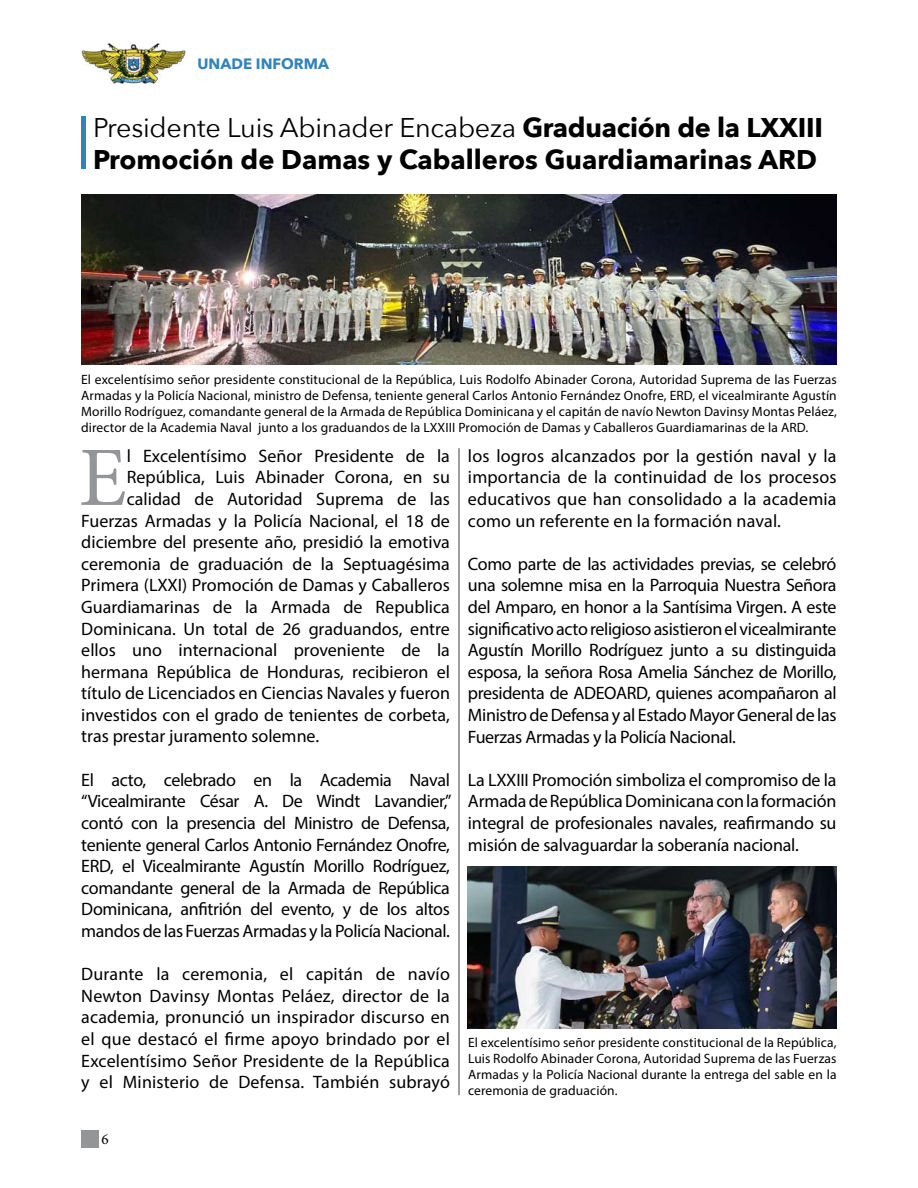
<style>
.page{position:relative;width:918px;height:1188px;background:#fff}
.page>*{position:absolute;margin:0;border:0;box-sizing:border-box;transform-origin:0 0}
.t1{font:84.45px "Minion Pro";color:#949598}
.t2{font:700 27px/32.4px "Avenir Next";color:#000}
.t3{font:18px/21.6px "Myriad Pro";color:#000;text-align:justify}
.t4{font:700 15px "Avenir Next";color:#3284b8}
.t5{font:15px "Minion Pro";color:#000}
.t6{font:13.5px/16.2px "Myriad Pro";letter-spacing:.01em;color:#000;text-align:justify}
.s1{font-weight:400}
</style>
<div class="page">
<img style="left:81px;top:43px;width:104px;height:40px">
<div style="left:82px;top:1130px;width:17px;height:18px;background:#939597"></div>
<hr style="left:459px;top:448px;width:1px;height:647px;background:#3f3f3f">
<hr style="left:82px;top:116px;width:4px;height:53px;background:#3284b8">
<img style="left:468px;top:867px;width:369px;height:162px">
<img style="left:82px;top:194px;width:755px;height:170px">
<p class="t4" style="left:198px;top:51px;width:133px">UNADE INFORMA</p>
<h2 class="t2" style="left:93px;top:111px;width:731px"><span class="s1">Presidente Luis Abinader Encabeza</span> Graduación de la LXXIII<br>Promoción de Damas y Caballeros Guardiamarinas ARD</h2>
<p class="t6" style="left:81px;top:371px;width:757px">El excelentísimo señor presidente constitucional de la República, Luis Rodolfo Abinader Corona, Autoridad Suprema de las Fuerzas Armadas y la Policía Nacional, ministro de Defensa, teniente general Carlos Antonio Fernández Onofre, ERD, el vicealmirante Agustín Morillo Rodríguez, comandante general de la Armada de República Dominicana y el capitán de navío Newton Davinsy Montas Peláez, director de la Academia Naval junto a los graduandos de la LXXIII Promoción de Damas y Caballeros Guardiamarinas de la ARD.</p>
<h1 class="t1" style="left:79px;top:421px;width:49px">E</h1>
<p class="t3" style="left:127px;top:445px;width:325px">l Excelentísimo Señor Presidente de la</p>
<p class="t3" style="left:127px;top:466px;width:325px">República, Luis Abinader Corona, en su</p>
<p class="t3" style="left:127px;top:488px;width:325px">calidad de Autoridad Suprema de las</p>
<p class="t3" style="left:81px;top:509px;width:370px">Fuerzas Armadas y la Policía Nacional, el 18 de</p>
<p class="t3" style="left:81px;top:531px;width:370px">diciembre del presente año, presidió la emotiva</p>
<p class="t3" style="left:81px;top:553px;width:370px">ceremonia de graduación de la Septuagésima</p>
<p class="t3" style="left:81px;top:574px;width:370px">Primera (LXXI) Promoción de Damas y Caballeros</p>
<p class="t3" style="left:81px;top:596px;width:370px">Guardiamarinas de la Armada de Republica</p>
<p class="t3" style="left:81px;top:617px;width:370px">Dominicana. Un total de 26 graduandos, entre</p>
<p class="t3" style="left:81px;top:639px;width:370px">ellos uno internacional proveniente de la</p>
<p class="t3" style="left:81px;top:661px;width:370px">hermana República de Honduras, recibieron el</p>
<p class="t3" style="left:81px;top:682px;width:370px">título de Licenciados en Ciencias Navales y fueron</p>
<p class="t3" style="left:81px;top:704px;width:370px">investidos con el grado de tenientes de corbeta,</p>
<p class="t3" style="left:81px;top:725px;width:239px">tras prestar juramento solemne.</p>
<p class="t3" style="left:81px;top:769px;width:372px">El acto, celebrado en la Academia Naval “Vicealmirante César A. De Windt Lavandier,” contó con la presencia del Ministro de Defensa, teniente general Carlos Antonio Fernández Onofre, ERD, el Vicealmirante Agustín Morillo Rodríguez, comandante general de la Armada de República Dominicana, anfitrión del evento, y de los altos mandos de las Fuerzas Armadas y la Policía Nacional.</p>
<p class="t3" style="left:81px;top:963px;width:370px">Durante la ceremonia, el capitán de navío Newton Davinsy Montas Peláez, director de la academia, pronunció un inspirador discurso en el que destacó el firme apoyo brindado por el Excelentísimo Señor Presidente de la República y el Ministerio de Defensa. También subrayó</p>
<p class="t5" style="left:102px;top:1130px;width:9px">6</p>
<p class="t3" style="left:468px;top:445px;width:370px">los logros alcanzados por la gestión naval y la importancia de la continuidad de los procesos educativos que han consolidado a la academia como un referente en la formación naval.</p>
<p class="t3" style="left:468px;top:553px;width:370px">Como parte de las actividades previas, se celebró una solemne misa en la Parroquia Nuestra Señora del Amparo, en honor a la Santísima Virgen. A este significativo acto religioso asistieron el vicealmirante Agustín Morillo Rodríguez junto a su distinguida esposa, la señora Rosa Amelia Sánchez de Morillo, presidenta de ADEOARD, quienes acompañaron al Ministro de Defensa y al Estado Mayor General de las Fuerzas Armadas y la Policía Nacional.</p>
<p class="t3" style="left:468px;top:769px;width:370px">La LXXIII Promoción simboliza el compromiso de la Armada de República Dominicana con la formación integral de profesionales navales, reafirmando su misión de salvaguardar la soberanía nacional.</p>
<p class="t6" style="left:468px;top:1034px;width:370px">El excelentísimo señor presidente constitucional de la República, Luis Rodolfo Abinader Corona, Autoridad Suprema de las Fuerzas Armadas y la Policía Nacional durante la entrega del sable en la ceremonia de graduación.</p>
</div>
